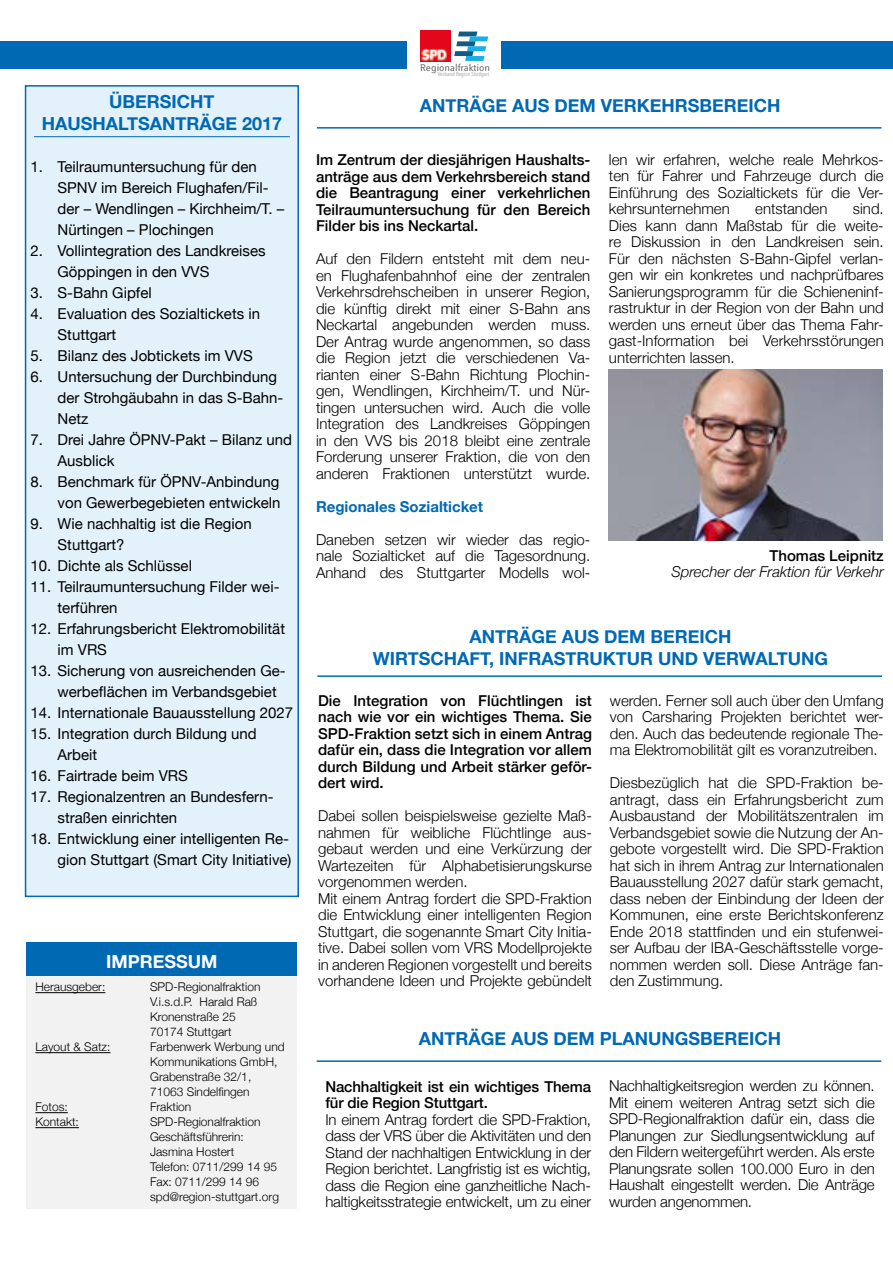
<style>
.page{position:relative;width:893px;height:1263px;background:#fff}
.page>*{position:absolute;margin:0;border:0;box-sizing:border-box;transform-origin:0 0}
.t1{font:700 18px/21.6px "Helvetica Neue";color:#0069b4;text-align:center}
.t2{font:700 18px "Helvetica Neue";color:#fff}
.t3{font:300 15px/16.5px "Helvetica Neue";color:#000;text-align:justify}
.t4{font:15px/21px "Helvetica Neue";color:#000}
.t5{font:500 15px/16.5px "Helvetica Neue";color:#000;text-align:justify}
.t6{font:italic 300 15px "Helvetica Neue";color:#000}
.t7{font:700 15px "Helvetica Neue";color:#0069b4}
.t8{font:300 12px/15px "Helvetica Neue";color:#000}
.t9{font:9.45px "Avenir Next Condensed";color:#575756;scale:1.27 1}
.t10{font:5.85px "Avenir Next Condensed";color:#9d9d9c}
</style>
<div class="page">
<img style="left:609px;top:370px;width:273px;height:170px">
<hr style="left:317px;top:127px;width:564px;height:2px;background:#0069b4">
<hr style="left:317px;top:1060px;width:564px;height:2px;background:#0069b4">
<hr style="left:317px;top:675px;width:565px;height:2px;background:#0069b4">
<div style="left:27px;top:971px;width:270px;height:237px;background:#f2f2f2"></div>
<hr style="left:35px;top:992px;width:70px;height:1px;background:#000">
<hr style="left:35px;top:1052px;width:75px;height:1px;background:#000">
<hr style="left:35px;top:1112px;width:33px;height:1px;background:#000">
<hr style="left:35px;top:1127px;width:44px;height:1px;background:#000">
<div style="left:27px;top:942px;width:270px;height:33px;background:#0069b4"></div>
<div style="left:26px;top:86px;width:272px;height:810px;background:#e3f1fa"></div>
<div style="left:25px;top:85px;width:274px;height:812px;border:2px solid #0069b4"></div>
<hr style="left:34px;top:136px;width:256px;height:1px;background:#0069b4">
<div style="left:0;top:42px;width:893px;height:27px;background:#0069b4"></div>
<div style="left:407px;top:28px;width:94px;height:51px;background:#fff"></div>
<svg style="left:454px;top:32px;width:34px;height:29px"></svg>
<img style="left:420px;top:31px;width:31px;height:31px">
<p class="t1" style="left:42px;top:92px;width:242px">ÜBERSICHT<br>HAUSHALTSANTRÄGE 2017</p>
<p class="t4" style="left:58px;top:157px;width:228px;text-indent:-27px">1. Teilraumuntersuchung für den<br>SPNV im Bereich Flughafen/Fil&shy;der – Wendlingen – Kirchheim/T. –<br>Nürtingen – Plochingen</p>
<p class="t4" style="left:58px;top:241px;width:210px;text-indent:-27px">2. Vollintegration des Landkreises<br>Göppingen in den VVS</p>
<p class="t4" style="left:31px;top:283px;width:123px">3. S-Bahn Gipfel</p>
<p class="t4" style="left:58px;top:304px;width:204px;text-indent:-27px">4. Evaluation des Sozialtickets in<br>Stuttgart</p>
<p class="t4" style="left:31px;top:346px;width:224px">5. Bilanz des Jobtickets im VVS</p>
<p class="t4" style="left:58px;top:367px;width:227px;text-indent:-27px">6. Untersuchung der Durchbindung der Strohgäubahn in das S-Bahn-<br>Netz</p>
<p class="t4" style="left:58px;top:430px;width:236px;text-indent:-27px">7. Drei Jahre ÖPNV-Pakt – Bilanz und<br>Ausblick</p>
<p class="t4" style="left:31px;top:472px;width:252px;text-align:right">8. Benchmark für ÖPNV-Anbindung von Gewerbegebieten entwickeln</p>
<p class="t4" style="left:58px;top:514px;width:196px;text-indent:-27px">9. Wie nachhaltig ist die Region<br>Stuttgart?</p>
<p class="t4" style="left:31px;top:556px;width:163px">10. Dichte als Schlüssel</p>
<p class="t4" style="left:58px;top:577px;width:223px;text-indent:-27px">11. Teilraumuntersuchung Filder wei&shy;terführen</p>
<p class="t4" style="left:58px;top:619px;width:229px;text-indent:-27px">12. Erfahrungsbericht Elektromobilität im VRS</p>
<p class="t4" style="left:58px;top:661px;width:230px;text-indent:-27px">13. Sicherung von ausreichenden Ge&shy;werbeflächen im Verbandsgebiet</p>
<p class="t4" style="left:31px;top:703px;width:264px">14. Internationale Bauausstellung 2027</p>
<p class="t4" style="left:58px;top:724px;width:201px;text-indent:-27px">15. Integration durch Bildung und<br>Arbeit</p>
<p class="t4" style="left:31px;top:766px;width:159px">16. Fairtrade beim VRS</p>
<p class="t4" style="left:58px;top:787px;width:218px;text-indent:-27px">17. Regionalzentren an Bundesfern&shy;straßen einrichten</p>
<p class="t4" style="left:31px;top:829px;width:262px;text-align:right">18. Entwicklung einer intelligenten Re&shy;gion Stuttgart (Smart City Initiative)</p>
<p class="t2" style="left:106px;top:947px;width:113px">IMPRESSUM</p>
<p class="t8" style="left:35px;top:979px;width:72px">Herausgeber:</p>
<p class="t8" style="left:150px;top:979px;width:112px">SPD-Regionalfraktion<br>V.i.s.d.P. Harald Raß<br>Kronenstraße 25<br>70174 Stuttgart</p>
<p class="t8" style="left:35px;top:1039px;width:77px">Layout &amp; Satz:</p>
<p class="t8" style="left:150px;top:1039px;width:136px">Farbenwerk Werbung und<br>Kommunikations GmbH,<br>Grabenstraße 32/1,<br>71063 Sindelfingen</p>
<p class="t8" style="left:35px;top:1099px;width:34px">Fotos:</p>
<p class="t8" style="left:150px;top:1099px;width:43px">Fraktion</p>
<p class="t8" style="left:35px;top:1114px;width:45px">Kontakt:</p>
<p class="t8" style="left:150px;top:1114px;width:130px">SPD-Regionalfraktion<br>Geschäftsführerin:<br>Jasmina Hostert<br>Telefon: 0711/299 14 95<br>Fax: 0711/299 14 96 spd@region-stuttgart.org</p>
<p class="t9" style="left:420px;top:59px;width:56px">Regionalfraktion</p>
<p class="t10" style="left:438px;top:69px;width:53px">Verband Region Stuttgart</p>
<p class="t1" style="left:420px;top:95px;width:362px">ANTRÄGE AUS DEM VERKEHRSBEREICH</p>
<p class="t5" style="left:316px;top:150px;width:276px">Im Zentrum der diesjährigen Haushalts&shy;anträge aus dem Verkehrsbereich stand die Beantragung einer verkehrlichen Teilraumuntersuchung für den Bereich Filder bis ins Neckartal.</p>
<p class="t3" style="left:316px;top:249px;width:276px">Auf den Fildern entsteht mit dem neu&shy;en Flughafenbahnhof eine der zentralen Verkehrsdrehscheiben in unserer Region, die künftig direkt mit einer S-Bahn ans Neckartal angebunden werden muss.<br>Der Antrag wurde angenommen, so dass die Region jetzt die verschiedenen Va&shy;rianten einer S-Bahn Richtung Plochin&shy;gen, Wendlingen, Kirchheim/T. und Nür&shy;tingen untersuchen wird. Auch die volle Integration des Landkreises Göppingen in den VVS bis 2018 bleibt eine zentrale Forderung unserer Fraktion, die von den anderen Fraktionen unterstützt wurde.</p>
<p class="t7" style="left:316px;top:494px;width:169px">Regionales Sozialticket</p>
<p class="t3" style="left:316px;top:530px;width:276px">Daneben setzen wir wieder das regio&shy;nale Sozialticket auf die Tagesordnung.<br>Anhand des Stuttgarter Modells wol-</p>
<p class="t3" style="left:609px;top:150px;width:276px">len wir erfahren, welche reale Mehrkos&shy;ten für Fahrer und Fahrzeuge durch die Einführung des Sozialtickets für die Ver&shy;kehrsunternehmen</p>
<p class="t3" style="left:609px;top:200px;width:276px;text-indent:244px">sind.<br>Dies kann dann Maßstab für die weite&shy;re Diskussion in den Landkreisen sein.<br>Für den nächsten S-Bahn-Gipfel verlan&shy;gen wir ein konkretes und nachprüfbares Sanierungsprogramm für die Schieneninf&shy;rastruktur in der Region von der Bahn und werden uns erneut über das Thema Fahr&shy;gast-Information bei Verkehrsstörungen unterrichten lassen.</p>
<p class="t3" style="left:755px;top:200px;width:74px">entstanden</p>
<p class="t5" style="left:770px;top:546px;width:116px">Thomas Leipnitz</p>
<p class="t6" style="left:671px;top:560px;width:214px">Sprecher der Fraktion für Verkehr</p>
<p class="t1" style="left:373px;top:626px;width:457px">ANTRÄGE AUS DEM BEREICH<br>WIRTSCHAFT, INFRASTRUKTUR UND VERWALTUNG</p>
<p class="t5" style="left:318px;top:691px;width:275px">Die Integration von Flüchtlingen ist nach wie vor ein wichtiges Thema. Sie SPD-Fraktion setzt sich in einem Antrag dafür ein, dass die Integration vor allem durch Bildung und Arbeit stärker geför&shy;dert wird.</p>
<p class="t3" style="left:318px;top:807px;width:275px;text-align:left">Dabei sollen beispielsweise gezielte Maß&shy;nahmen für weibliche Flüchtlinge aus&shy;gebaut werden und eine Verkürzung der Wartezeiten für Alphabetisierungskurse vorgenommen werden.<br>Mit einem Antrag fordert die SPD-Fraktion die Entwicklung einer intelligenten Region Stuttgart, die sogenannte Smart City Initia&shy;tive. Dabei sollen vom VRS Modellprojekte in anderen Regionen vorgestellt und bereits vorhandene Ideen und Projekte gebündelt</p>
<p class="t3" style="left:610px;top:691px;width:275px">werden. Ferner soll auch über den Umfang von Carsharing Projekten berichtet wer&shy;den. Auch das bedeutende regionale The&shy;ma Elektromobilität gilt es voranzutreiben.</p>
<p class="t3" style="left:610px;top:773px;width:275px">Diesbezüglich hat die SPD-Fraktion be&shy;antragt, dass ein Erfahrungsbericht zum Ausbaustand der Mobilitätszentralen im Verbandsgebiet sowie die Nutzung der An&shy;gebote vorgestellt wird. Die SPD-Fraktion hat sich in ihrem Antrag zur Internationalen Bauausstellung 2027 dafür stark gemacht, dass neben der Einbindung der Ideen der Kommunen, eine erste Berichtskonferenz Ende 2018 stattfinden und ein stufenwei&shy;ser Aufbau der IBA-Geschäftsstelle vorge&shy;nommen werden soll. Diese Anträge fan&shy;den Zustimmung.</p>
<p class="t1" style="left:419px;top:1029px;width:364px">ANTRÄGE AUS DEM PLANUNGSBEREICH</p>
<p class="t5" style="left:325px;top:1077px;width:267px">Nachhaltigkeit ist ein wichtiges Thema für die Region Stuttgart.</p>
<p class="t3" style="left:325px;top:1110px;width:267px">In einem Antrag fordert die SPD-Fraktion, dass der VRS über die Aktivitäten und den Stand der nachhaltigen Entwicklung in der Region berichtet. Langfristig ist es wichtig, dass die Region eine ganzheitliche Nach&shy;haltigkeitsstrategie entwickelt, um zu einer</p>
<p class="t3" style="left:609px;top:1077px;width:267px">Nachhaltigkeitsregion werden zu können.<br>Mit einem weiteren Antrag setzt sich die SPD-Regionalfraktion dafür ein, dass die Planungen zur Siedlungsentwicklung auf den Fildern weitergeführt werden. Als erste Planungsrate sollen 100.000 Euro in den Haushalt eingestellt werden. Die Anträge wurden angenommen.</p>
</div>
